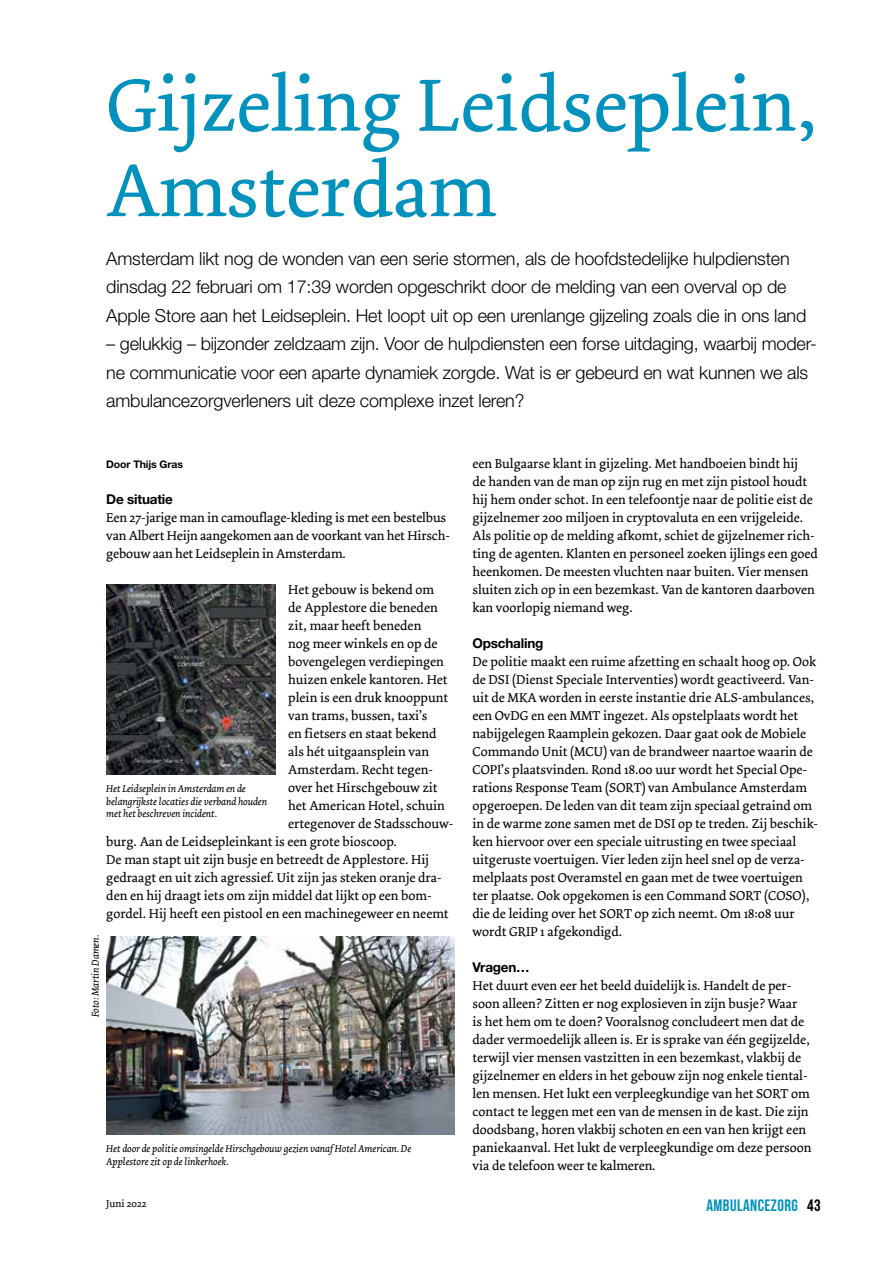
<style>
.page{position:relative;width:893px;height:1263px;background:#fff}
.page>*{position:absolute;margin:0;border:0;box-sizing:border-box;transform-origin:0 0}
.t1{font:78px/85.5px "Dolly";color:#0091bd}
.t2{font:300 18px/28.5px "Helvetica Neue LT Std";letter-spacing:-.01em;color:#000}
.t3{font:16.5px "Bebas Neue";letter-spacing:.025em;color:#0091bd}
.t4{font:13.5px/18px "Dolly";color:#000}
.t5{font:700 13.5px "Helvetica Neue LT Std";letter-spacing:-.015em;color:#000}
.t6{font:italic 10.5px/12.6px "Dolly";letter-spacing:-.01em;color:#000}
.t7{font:700 10.5px "Helvetica Neue LT Std";letter-spacing:-.01em;color:#000}
.t8{font:10.5px "Dolly";color:#000}
.s1{color:#000}
</style>
<div class="page">
<img style="left:106px;top:585px;width:170px;height:189px">
<img style="left:106px;top:936px;width:348px;height:198px">
<h1 class="t1" style="left:106px;top:64px;width:713px">Gijzeling Leidseplein,<br>Amsterdam</h1>
<p class="t2" style="left:106px;top:244px;width:701px">Amsterdam likt nog de wonden van een serie stormen, als de hoofdstedelijke hulpdiensten dinsdag 22 februari om 17:39 worden opgeschrikt door de melding van een overval op de<br>Apple Store aan het Leidseplein. Het loopt uit op een urenlange gijzeling zoals die in ons land</p>
<p class="t2" style="left:106px;top:329px;width:712px">– gelukkig – bijzonder zeldzaam zijn. Voor de hulpdiensten een forse uitdaging, waarbij moder&shy;ne communicatie voor een aparte dynamiek zorgde. Wat is er gebeurd en wat kunnen we als ambulancezorgverleners uit deze complexe inzet leren?</p>
<p class="t7" style="left:106px;top:458px;width:78px">Door Thijs Gras</p>
<p class="t5" style="left:106px;top:491px;width:68px">De situatie</p>
<p class="t4" style="left:106px;top:509px;width:345px">Een 27-jarige man in camouflage-kleding is met een bestelbus van Albert Heijn aangekomen aan de voorkant van het Hirsch&shy;gebouw aan het Leidseplein in Amsterdam.</p>
<p class="t4" style="left:288px;top:581px;width:147px">Het gebouw is bekend om</p>
<p class="t4" style="left:288px;top:599px;width:151px">de Applestore die beneden</p>
<p class="t4" style="left:288px;top:617px;width:135px">zit, maar heeft beneden</p>
<p class="t4" style="left:288px;top:635px;width:151px">nog meer winkels en op de</p>
<p class="t4" style="left:288px;top:653px;width:157px">bovengelegen verdiepingen</p>
<p class="t4" style="left:288px;top:671px;width:161px">huizen enkele kantoren. Het</p>
<p class="t4" style="left:288px;top:689px;width:161px">plein is een druk knooppunt</p>
<p class="t4" style="left:288px;top:707px;width:141px">van trams, bussen, taxi’s</p>
<p class="t4" style="left:288px;top:725px;width:150px">en fietsers en staat bekend</p>
<p class="t4" style="left:288px;top:743px;width:142px">als hét uitgaansplein van</p>
<p class="t4" style="left:288px;top:761px;width:146px">Amsterdam. Recht tegen-</p>
<p class="t4" style="left:288px;top:779px;width:151px">over het Hirschgebouw zit</p>
<p class="t4" style="left:288px;top:797px;width:158px">het American Hotel, schuin</p>
<p class="t4" style="left:288px;top:815px;width:167px">ertegenover de Stadsschouw-</p>
<p class="t4" style="left:106px;top:833px;width:292px">burg. Aan de Leidsepleinkant is een grote bioscoop.</p>
<p class="t4" style="left:106px;top:851px;width:324px">De man stapt uit zijn busje en betreedt de Applestore. Hij</p>
<p class="t4" style="left:106px;top:869px;width:337px">gedraagt en uit zich agressief. Uit zijn jas steken oranje dra-</p>
<p class="t4" style="left:106px;top:887px;width:327px">den en hij draagt iets om zijn middel dat lijkt op een bom-</p>
<p class="t4" style="left:106px;top:905px;width:344px">gordel. Hij heeft een pistool en een machinegeweer en neemt</p>
<p class="t6" style="left:106px;top:782px;width:162px">Het Leidseplein in Amsterdam en de belangrijkste locaties die verband houden met het beschreven incident.</p>
<p class="t6" style="left:89px;top:1017px;width:84px;rotate:-90deg">Foto: Martin Damen.</p>
<p class="t6" style="left:106px;top:1142px;width:307px">Het door de politie omsingelde Hirschgebouw gezien vanaf Hotel American. De<br>Applestore zit op de linkerhoek.</p>
<p class="t4" style="left:472px;top:455px;width:347px">een Bulgaarse klant in gijzeling. Met handboeien bindt hij<br>de handen van de man op zijn rug en met zijn pistool houdt hij hem onder schot. In een telefoontje naar de politie eist de gijzelnemer 200 miljoen in cryptovaluta en een vrijgeleide.<br>Als politie op de melding afkomt, schiet de gijzelnemer rich&shy;ting de agenten. Klanten en personeel zoeken ijlings een goed heenkomen. De meesten vluchten naar buiten. Vier mensen sluiten zich op in een bezemkast. Van de kantoren daarboven kan voorlopig niemand weg.</p>
<p class="t5" style="left:472px;top:635px;width:72px">Opschaling</p>
<p class="t4" style="left:472px;top:653px;width:347px">De politie maakt een ruime afzetting en schaalt hoog op. Ook de DSI (Dienst Speciale Interventies) wordt geactiveerd. Van&shy;uit de MKA worden in eerste instantie drie ALS-ambulances, een OvDG en een MMT ingezet. Als opstelplaats wordt het nabijgelegen Raamplein gekozen. Daar gaat ook de Mobiele Commando Unit (MCU) van de brandweer naartoe waarin de COPI’s plaatsvinden. Rond 18.00 uur wordt het Special Ope&shy;rations Response Team (SORT) van Ambulance Amsterdam opgeroepen. De leden van dit team zijn speciaal getraind om in de warme zone samen met de DSI op te treden. Zij beschik&shy;ken hiervoor over een speciale uitrusting en twee speciaal uitgeruste voertuigen. Vier leden zijn heel snel op de verza&shy;melplaats post Overamstel en gaan met de twee voertuigen ter plaatse. Ook opgekomen is een Command SORT (COSO), die de leiding over het SORT op zich neemt. Om 18:08 uur wordt GRIP 1 afgekondigd.</p>
<p class="t5" style="left:472px;top:959px;width:59px">Vragen…</p>
<p class="t4" style="left:472px;top:977px;width:340px">Het duurt even eer het beeld duidelijk is. Handelt de per&shy;soon alleen? Zitten er nog explosieven in zijn busje? Waar<br>is het hem om te doen? Vooralsnog concludeert men dat de dader vermoedelijk alleen is. Er is sprake van één gegijzelde, terwijl vier mensen vastzitten in een bezemkast, vlakbij de gijzelnemer en elders in het gebouw zijn nog enkele tiental&shy;len mensen. Het lukt een verpleegkundige van het SORT om contact te leggen met een van de mensen in de kast. Die zijn doodsbang, horen vlakbij schoten en een van hen krijgt een paniekaanval. Het lukt de verpleegkundige om deze persoon via de telefoon weer te kalmeren.</p>
<p class="t8" style="left:106px;top:1197px;width:42px">Juni 2022</p>
<p class="t3" style="left:706px;top:1196px;width:116px">AMBULANCEZORG <span class="s1">43</span></p>
</div>
